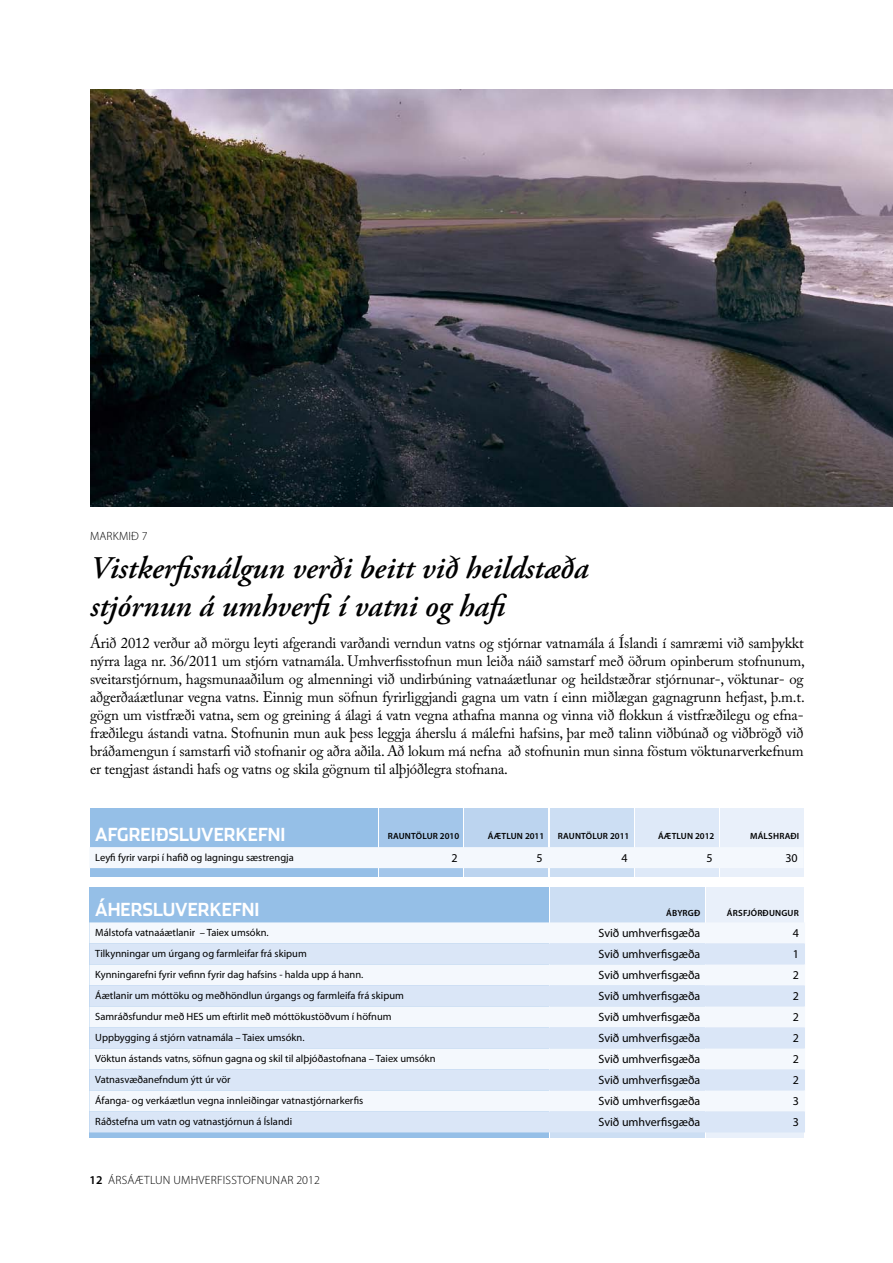
<style>
.page{position:relative;width:893px;height:1263px;background:#fff}
.page>*{position:absolute;margin:0;border:0;box-sizing:border-box;transform-origin:0 0}
.t1{font:italic 600 31.5px/37.8px "Adobe Garamond Pro";color:#000}
.t2{font:18px "Stainless Bold Tab";color:#fff;scale:.95 1}
.t3{font:15px/18px "Adobe Caslon Pro";letter-spacing:-.01em;color:#000;text-align:justify}
.t4{font:12px "Myriad Pro";color:#000}
.t5{font:300 12px "Myriad Pro";letter-spacing:.02em;color:#000}
.t6{font:10.5px "Myriad Pro";color:#000}
.t7{font:600 9px "Myriad Pro";letter-spacing:.02em;color:#000}
.t8{font:600 9px "Myriad Pro";color:#000}
.s1{font-weight:600}
</style>
<div class="page">
<div style="left:89px;top:887px;width:460px;height:250px;background:#95bfe7"></div>
<div style="left:550px;top:887px;width:155px;height:250px;background:#ccdef3"></div>
<div style="left:706px;top:887px;width:98px;height:250px;background:#e9f0fa"></div>
<div style="left:89px;top:922px;width:716px;height:21px;background:#f4f8fd"></div>
<svg style="left:89px;top:943px;width:716px;height:189px;fill:#dae6f7"></svg>
<div style="left:90px;top:808px;width:288px;height:69px;background:#95bfe7"></div>
<div style="left:379px;top:808px;width:84px;height:69px;background:#a3c6ea"></div>
<div style="left:550px;top:808px;width:83px;height:69px;background:#ccdef3"></div>
<div style="left:635px;top:808px;width:84px;height:69px;background:#dee9f8"></div>
<div style="left:720px;top:808px;width:84px;height:69px;background:#e9f0fa"></div>
<div style="left:464px;top:808px;width:84px;height:69px;background:#bcd4ef"></div>
<div style="left:90px;top:847px;width:713px;height:21px;background:#f4f8fd"></div>
<img style="left:90px;top:89px;width:803px;height:417px">
<p class="t5" style="left:90px;top:529px;width:59px">MARKMIÐ 7</p>
<h1 class="t1" style="left:90px;top:550px;width:500px">Vistkerfisnálgun verði beitt við heildstæða stjórnun á umhverfi í vatni og hafi</h1>
<p class="t3" style="left:90px;top:634px;width:716px">Árið 2012 verður að mörgu leyti afgerandi varðandi verndun vatns og stjórnar vatnamála á Íslandi í samræmi við samþykkt nýrra laga nr. 36/2011 um stjórn vatnamála. Umhverfisstofnun mun leiða náið samstarf með öðrum opinberum stofnunum, sveitarstjórnum, hagsmunaaðilum og almenningi við undirbúning vatnaáætlunar og heildstæðrar stjórnunar-, vöktunar- og aðgerðaáætlunar vegna vatns. Einnig mun söfnun fyrirliggjandi gagna um vatn í einn miðlægan gagnagrunn hefjast, þ.m.t. gögn um vistfræði vatna, sem og greining á álagi á vatn vegna athafna manna og vinna við flokkun á vistfræðilegu og efna&shy;fræðilegu ástandi vatna. Stofnunin mun auk þess leggja áherslu á málefni hafsins, þar með talinn viðbúnað og viðbrögð við bráðamengun í samstarfi við stofnanir og aðra aðila. Að lokum má nefna að stofnunin mun sinna föstum vöktunarverkefnum er tengjast ástandi hafs og vatns og skila gögnum til alþjóðlegra stofnana.</p>
<p class="t2" style="left:95px;top:824px;width:36px">AFGRE</p>
<p class="t2" style="left:151px;top:824px;width:79px">IÐSLUVERKE</p>
<p class="t2" style="left:258px;top:824px;width:30px">FNI</p>
<p class="t8" style="left:388px;top:830px;width:73px">RAUNTÖLUR 2010</p>
<p class="t7" style="left:488px;top:830px;width:58px">ÁÆTLUN 2011</p>
<p class="t8" style="left:558px;top:830px;width:73px">RAUNTÖLUR 2011</p>
<p class="t7" style="left:658px;top:830px;width:58px">ÁÆTLUN 2012</p>
<p class="t7" style="left:750px;top:830px;width:51px">MÁLSHRAÐI</p>
<p class="t6" style="left:95px;top:851px;width:200px">Leyfi fyrir varpi í hafið og lagningu sæstrengja</p>
<p class="t4" style="left:451px;top:851px;width:8px">2</p>
<p class="t4" style="left:536px;top:851px;width:8px">5</p>
<p class="t4" style="left:621px;top:851px;width:8px">4</p>
<p class="t4" style="left:706px;top:851px;width:8px">5</p>
<p class="t4" style="left:785px;top:851px;width:14px">30</p>
<p class="t2" style="left:95px;top:899px;width:110px">ÁHERSLUVERKE</p>
<p class="t2" style="left:232px;top:899px;width:30px">FNI</p>
<p class="t7" style="left:666px;top:908px;width:35px">ÁBYRGÐ</p>
<p class="t7" style="left:727px;top:908px;width:73px">ÁRSFJÓRÐUNGUR</p>
<p class="t6" style="left:95px;top:926px;width:175px">Málstofa vatnaáætlanir – Taiex umsókn.</p>
<p class="t4" style="left:599px;top:926px;width:103px">Svið umhverfisgæða</p>
<p class="t4" style="left:793px;top:926px;width:8px">4</p>
<p class="t6" style="left:95px;top:947px;width:213px">Tilkynningar um úrgang og farmleifar frá skipum</p>
<p class="t4" style="left:599px;top:947px;width:103px">Svið umhverfisgæða</p>
<p class="t4" style="left:793px;top:947px;width:8px">1</p>
<p class="t6" style="left:95px;top:968px;width:270px">Kynningarefni fyrir vefinn fyrir dag hafsins - halda upp á hann.</p>
<p class="t4" style="left:599px;top:968px;width:103px">Svið umhverfisgæða</p>
<p class="t4" style="left:793px;top:968px;width:8px">2</p>
<p class="t6" style="left:95px;top:989px;width:310px">Áætlanir um móttöku og meðhöndlun úrgangs og farmleifa frá skipum</p>
<p class="t4" style="left:599px;top:989px;width:103px">Svið umhverfisgæða</p>
<p class="t4" style="left:793px;top:989px;width:8px">2</p>
<p class="t6" style="left:95px;top:1010px;width:298px">Samráðsfundur með HES um eftirlit með móttökustöðvum í höfnum</p>
<p class="t4" style="left:599px;top:1010px;width:103px">Svið umhverfisgæða</p>
<p class="t4" style="left:793px;top:1010px;width:8px">2</p>
<p class="t6" style="left:95px;top:1031px;width:211px">Uppbygging á stjórn vatnamála – Taiex umsókn.</p>
<p class="t4" style="left:599px;top:1031px;width:103px">Svið umhverfisgæða</p>
<p class="t4" style="left:793px;top:1031px;width:8px">2</p>
<p class="t6" style="left:95px;top:1052px;width:342px">Vöktun ástands vatns, söfnun gagna og skil til alþjóðastofnana – Taiex umsókn</p>
<p class="t4" style="left:599px;top:1052px;width:103px">Svið umhverfisgæða</p>
<p class="t4" style="left:793px;top:1052px;width:8px">2</p>
<p class="t6" style="left:95px;top:1073px;width:137px">Vatnasvæðanefndum ýtt úr vör</p>
<p class="t4" style="left:599px;top:1073px;width:103px">Svið umhverfisgæða</p>
<p class="t4" style="left:793px;top:1073px;width:8px">2</p>
<p class="t6" style="left:95px;top:1094px;width:270px">Áfanga- og verkáætlun vegna innleiðingar vatnastjórnarkerfis</p>
<p class="t4" style="left:599px;top:1094px;width:103px">Svið umhverfisgæða</p>
<p class="t4" style="left:793px;top:1094px;width:8px">3</p>
<p class="t6" style="left:95px;top:1115px;width:198px">Ráðstefna um vatn og vatnastjórnun á Íslandi</p>
<p class="t4" style="left:599px;top:1115px;width:103px">Svið umhverfisgæða</p>
<p class="t4" style="left:793px;top:1115px;width:8px">3</p>
<p class="t5" style="left:90px;top:1174px;width:232px"><span class="s1">12</span> ÁRSÁÆTLUN U MHVERFISSTOFNUNAR 2012</p>
</div>
